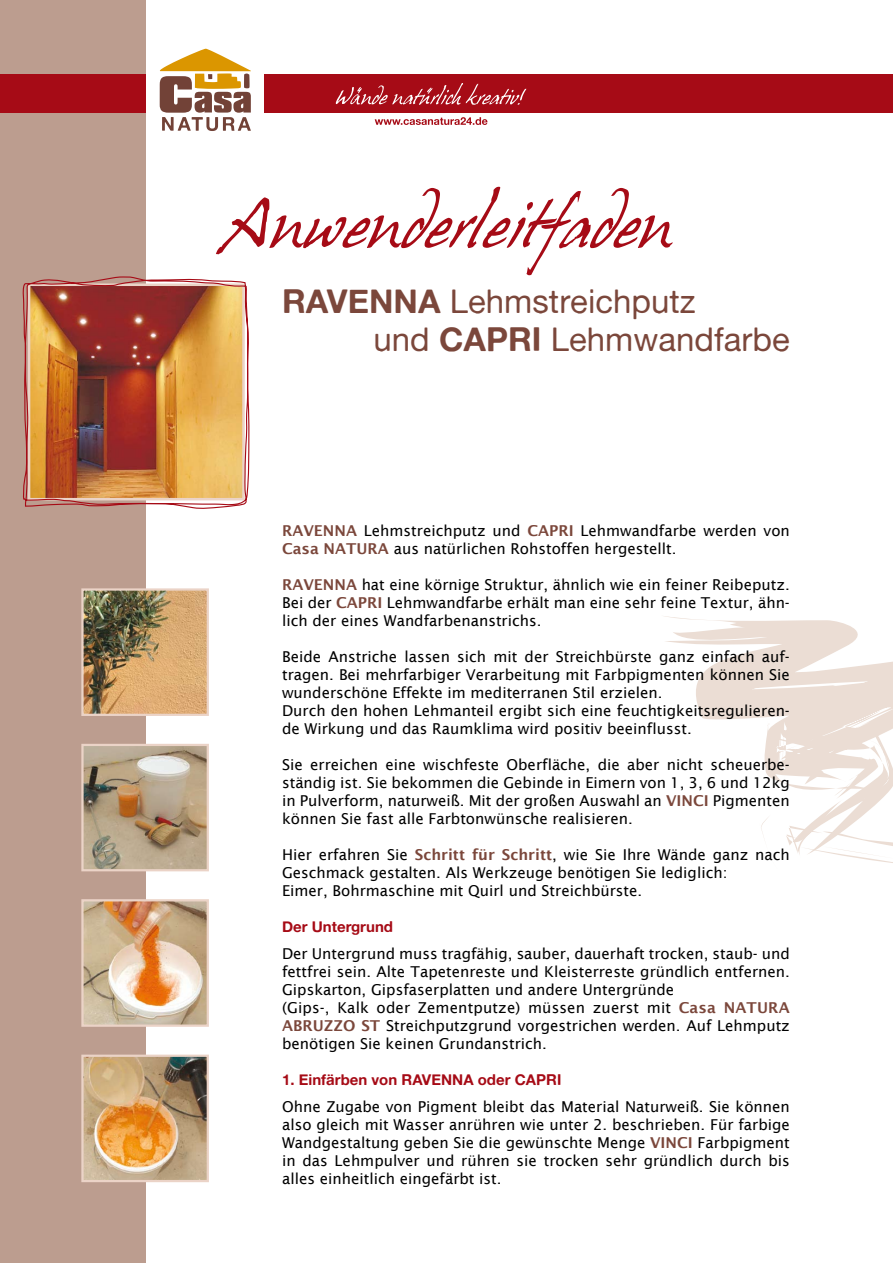
<style>
.page{position:relative;width:893px;height:1263px;background:#fff}
.page>*{position:absolute;margin:0;border:0;box-sizing:border-box;transform-origin:0 0}
.t1{font:60px "Hans Hand";color:#a60b16}
.t2{font:33px/38px "Alte Haas Grotesk";color:#7b473b}
.t3{font:15px/18px "Lucida Sans";color:#000}
.t4{font:15px "Alte Haas Grotesk Bold";color:#a60b16}
.s1{font-family:"Alte Haas Grotesk Bold"}
.s2{font-weight:600;color:#7b473b}
</style>
<div class="page">
<div style="left:0;top:0;width:145px;height:1263px;background:#bc9d8f"></div>
<div style="left:0;top:74px;width:145px;height:39px;background:#a60b16"></div>
<div style="left:264px;top:75px;width:629px;height:38px;background:#a60b16"></div>
<svg style="left:375px;top:117px;width:112px;height:8px"></svg>
<svg style="left:336px;top:83px;width:190px;height:22px"></svg>
<svg style="left:160px;top:49px;width:91px;height:82px"></svg>
<svg style="left:664px;top:616px;width:229px;height:104px"></svg>
<svg style="left:747px;top:668px;width:146px;height:195px"></svg>
<img style="left:81px;top:898px;width:128px;height:130px">
<img style="left:81px;top:1053px;width:128px;height:130px">
<svg style="left:81px;top:743px;width:128px;height:129px"></svg>
<img style="left:81px;top:587px;width:128px;height:130px">
<img style="left:23px;top:276px;width:227px;height:233px">
<h1 class="t1" style="left:221px;top:192px;width:452px">Anwenderleitfaden</h1>
<h2 class="t2" style="left:374px;top:282px;width:418px;text-indent:-92px"><span class="s1">RAVENNA</span> Lehmstreichputz<br>und <span class="s1">CAPRI</span> Lehmwandfarbe</h2>
<p class="t3" style="left:282px;top:522px;width:509px"><span class="s2">RAVENNA</span> Lehmstreichputz und <span class="s2">CAPRI</span> Lehmwandfarbe werden von<br><span class="s2">Casa NATURA</span> aus natürlichen Rohstoffen hergestellt.</p>
<p class="t3" style="left:282px;top:576px;width:509px;text-align:justify"><span class="s2">RAVENNA</span> hat eine körnige Struktur, ähnlich wie ein feiner Reibeputz.<br>Bei der <span class="s2">CAPRI</span> Lehmwandfarbe erhält man eine sehr feine Textur, ähn&shy;lich der eines Wandfarbenanstrichs.</p>
<p class="t3" style="left:282px;top:648px;width:509px">Beide Anstriche lassen sich mit der Streichbürste ganz einfach auf&shy;tragen. Bei mehrfarbiger Verarbeitung mit Farbpigmenten können Sie wunderschöne Effekte im mediterranen Stil erzielen.<br>Durch den hohen Lehmanteil ergibt sich eine feuchtigkeitsregulieren&shy;de Wirkung und das Raumklima wird positiv beeinflusst.</p>
<p class="t3" style="left:282px;top:756px;width:509px;text-align:justify">Sie erreichen eine wischfeste Oberfläche, die aber nicht scheuerbe&shy;ständig ist. Sie bekommen die Gebinde in Eimern von 1, 3, 6 und 12kg in Pulverform, naturweiß. Mit der großen Auswahl an <span class="s2">VINCI</span> Pigmenten können Sie fast alle Farbtonwünsche realisieren.</p>
<p class="t3" style="left:282px;top:846px;width:509px">Hier erfahren Sie <span class="s2">Schritt für Schritt</span>, wie Sie Ihre Wände ganz nach<br>Geschmack gestalten. Als Werkzeuge benötigen Sie lediglich:<br>Eimer, Bohrmaschine mit Quirl und Streichbürste.</p>
<p class="t4" style="left:282px;top:917px;width:112px">Der Untergrund</p>
<p class="t3" style="left:282px;top:945px;width:509px">Der Untergrund muss tragfähig, sauber, dauerhaft trocken, staub- und fettfrei sein. Alte Tapetenreste und Kleisterreste gründlich entfernen.<br>Gipskarton, Gipsfaserplatten und andere Untergründe<br>(Gips-, Kalk oder Zementputze) müssen zuerst mit <span class="s2">Casa NATURA ABRUZZO ST</span> Streichputzgrund vorgestrichen werden. Auf Lehmputz benötigen Sie keinen Grundanstrich.</p>
<p class="t4" style="left:282px;top:1070px;width:281px">1. Einfärben von RAVENNA oder CAPRI</p>
<p class="t3" style="left:282px;top:1098px;width:509px;text-align:justify">Ohne Zugabe von Pigment bleibt das Material Naturweiß. Sie können also gleich mit Wasser anrühren wie unter 2. beschrieben. Für farbige Wandgestaltung geben Sie die gewünschte Menge <span class="s2">VINCI</span> Farbpigment in das Lehmpulver und rühren sie trocken sehr gründlich durch bis alles einheitlich eingefärbt ist.</p>
</div>
